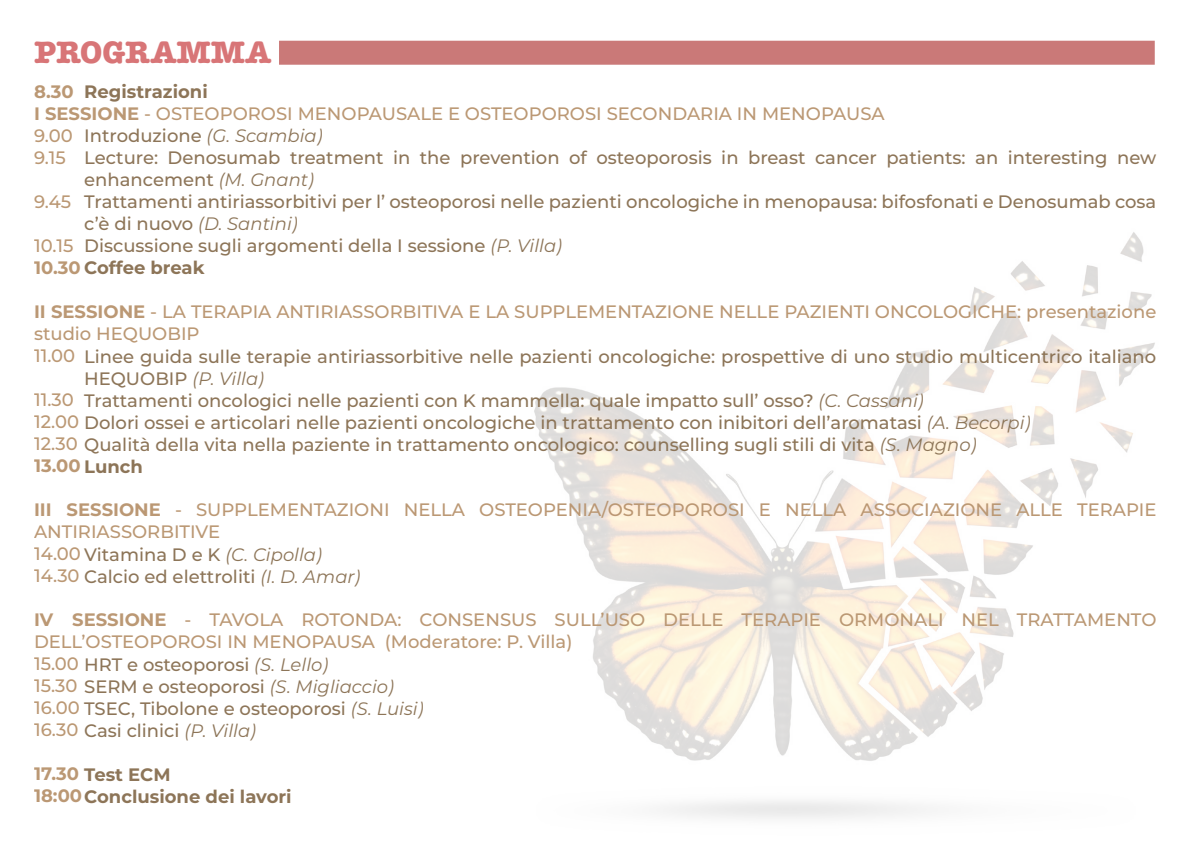
<style>
.page{position:relative;width:1191px;height:842px;background:#fff}
.page>*{position:absolute;margin:0;border:0;box-sizing:border-box;transform-origin:0 0}
.t1{font:700 32px "American Typewriter";color:#d87577}
.t2{font:500 18px/22px "Montserrat";color:#8d7558}
.t3{font:500 18px/22px "Montserrat";color:#bb9874}
.t4{font:700 18px/22.2px "Montserrat";color:#8d7558}
.s1{font-weight:400;font-style:italic}
.s2{font-weight:700}
.s3{font-weight:500;color:#bb9874}
.s4{color:#bb9874}
.s5{font-weight:700;color:#bb9874}
.s6{color:#8d7558}
.s7{font-weight:400;font-style:italic;color:#8d7558}
</style>
<div class="page">
<img style="left:534px;top:232px;width:621px;height:587px">
<div style="left:279px;top:41px;width:875px;height:24px;background:#ca7978"></div>
<h1 class="t1" style="left:34px;top:33px;width:238px">PROGRAMMA</h1>
<p class="t4" style="left:84px;top:80px;width:125px">Registrazioni</p>
<p class="t2" style="left:84px;top:124px;width:1073px">Introduzione <span class="s1">(G. Scambia)<br></span>Lecture: Denosumab treatment in the prevention of osteoporosis in breast cancer patients: an interesting new enhancement <span class="s1">(M. Gnant)<br></span>Trattamenti antiriassorbitivi per l’ osteoporosi nelle pazienti oncologiche in menopausa: bifosfonati e Denosumab cosa c’è di nuovo <span class="s1">(D. Santini)<br></span>Discussione sugli argomenti della I sessione <span class="s1">(P. Villa)</span></p>
<p class="t3" style="left:34px;top:80px;width:852px"><span class="s2">8.30<br>I SESSIONE</span> - OSTEOPOROSI MENOPAUSALE E OSTEOPOROSI SECONDARIA IN MENOPAUSA<br>9.00<br>9.15</p>
<p class="t3" style="left:34px;top:190px;width:39px">9.45</p>
<p class="t4" style="left:34px;top:234px;width:172px"><span class="s3">10.15<br></span><span class="s4">10.30</span> Coffee break</p>
<p class="t3" style="left:34px;top:300px;width:1123px"><span class="s2">II SESSIONE</span> - LA TERAPIA ANTIRIASSORBITIVA E LA SUPPLEMENTAZIONE NELLE PAZIENTI ONCOLOGICHE: presentazione studio HEQUOBIP<br>11.00</p>
<p class="t2" style="left:34px;top:388px;width:998px"><span class="s4">11.30<br>12.00</span> Dolori ossei e articolari nelle pazienti oncologiche in trattamento con inibitori dell’aromatasi <span class="s1">(A. Becorpi)<br></span><span class="s4">12.30</span> Qualità della vita nella paziente in trattamento oncologico: counselling sugli stili di vita <span class="s1">(S. Magno)<br></span><span class="s5">13.00</span> <span class="s2">Lunch</span></p>
<p class="t3" style="left:34px;top:498px;width:1124px"><span class="s2">III SESSIONE</span> - SUPPLEMENTAZIONI NELLA OSTEOPENIA/OSTEOPOROSI E NELLA ASSOCIAZIONE ALLE TERAPIE ANTIRIASSORBITIVE<br>14.00 <span class="s6">Vitamina D e K</span> <span class="s7">(C. Cipolla)<br></span>14.30 <span class="s6">Calcio ed elettroliti</span> <span class="s7">(I. D. Amar)</span></p>
<p class="t3" style="left:34px;top:608px;width:1124px"><span class="s2">IV SESSIONE</span> - TAVOLA ROTONDA: CONSENSUS SULL’USO DELLE TERAPIE ORMONALI NEL TRATTAMENTO DELL’OSTEOPOROSI IN MENOPAUSA (Moderatore: P. Villa)<br>15.00 <span class="s6">HRT e osteoporosi</span> <span class="s7">(S. Lello)<br></span>15.30 <span class="s6">SERM e osteoporosi</span> <span class="s7">(S. Migliaccio)<br></span>16.00 <span class="s6">TSEC, Tibolone e osteoporosi</span> <span class="s7">(S. Luisi)<br></span>16.30 <span class="s6">Casi clinici</span> <span class="s7">(P. Villa)</span></p>
<p class="t4" style="left:34px;top:762px;width:259px"><span class="s4">17.30</span> Test ECM<br><span class="s4">18:00</span>Conclusione dei lavori</p>
<p class="t2" style="left:84px;top:344px;width:1073px">Linee guida sulle terapie antiriassorbitive nelle pazienti oncologiche: prospettive di uno studio multicentrico italiano<br>HEQUOBIP <span class="s1">(P. Villa)<br></span>Trattamenti oncologici nelle pazienti con K mammella: quale impatto sull’ osso? <span class="s1">(C. Cassani)</span></p>
</div>
